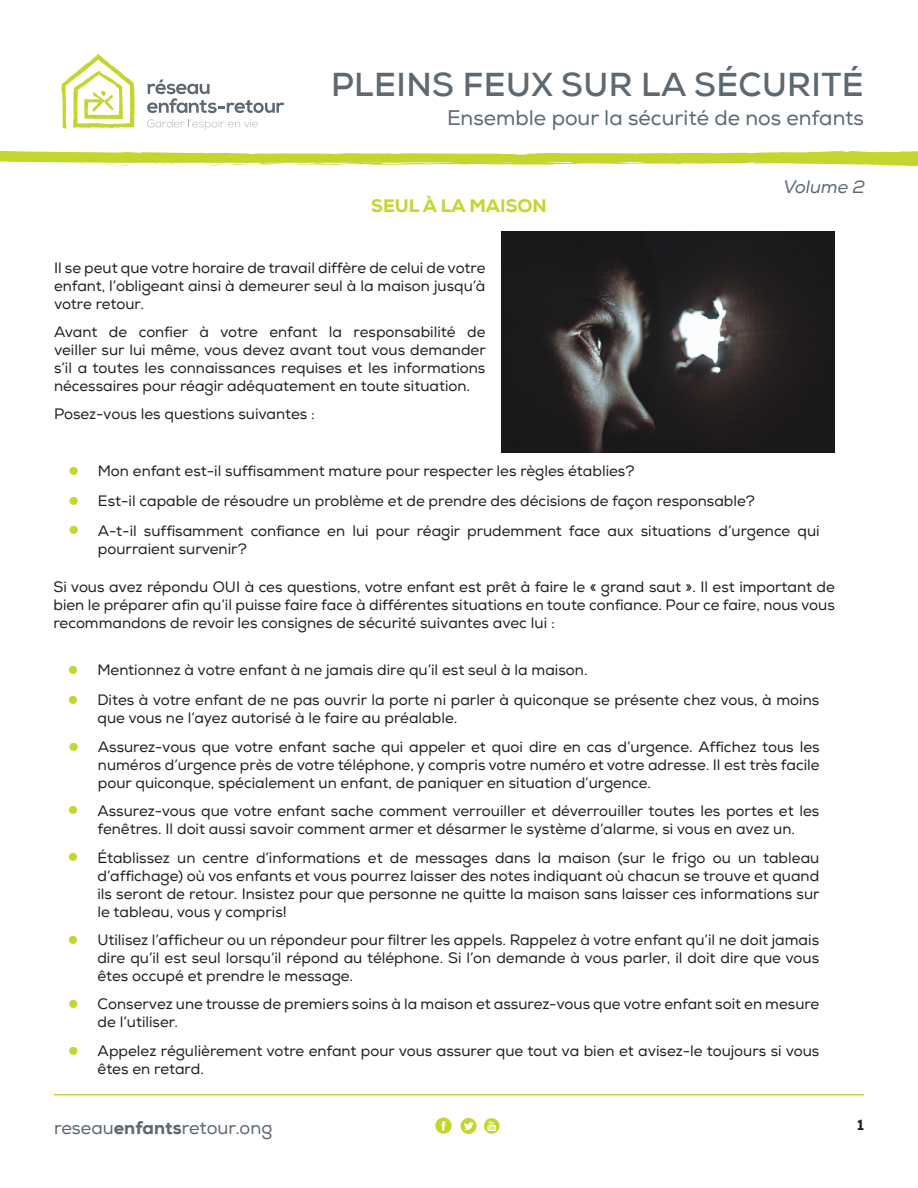
<style>
.page{position:relative;width:918px;height:1188px;background:#fff}
.page>*{position:absolute;margin:0;border:0;box-sizing:border-box;transform-origin:0 0}
.t1{font:700 33px "Nexa";letter-spacing:.015em;color:#5d6870}
.t2{font:22.5px/46.8px "Trade Gothic LT Std";color:#c4d62e}
.t3{font:21px "Nexa";color:#5d6870}
.t4{font:18px "Nexa";color:#5d6870}
.t5{font:800 18px "Nexa";color:#c4d62e}
.t6{font:italic 18px "Nexa";color:#5d6870}
.t7{font:15px/18px "Nexa";color:#231f20;text-align:justify}
.t8{font:800 15px "Nexa";color:#231f20}
.s1{font-weight:800}
</style>
<div class="page">
<svg style="left:147px;top:119px;width:111px;height:11px"></svg>
<svg style="left:62px;top:54px;width:73px;height:74px"></svg>
<svg style="left:147px;top:80px;width:137px;height:33px"></svg>
<hr style="left:54px;top:1094px;width:810px;height:1px;background:#c4d62e">
<svg style="left:484px;top:1118px;width:15px;height:16px"></svg>
<svg style="left:435px;top:1117px;width:17px;height:17px"></svg>
<svg style="left:460px;top:1118px;width:17px;height:16px"></svg>
<svg style="left:0;top:150px;width:918px;height:16px"></svg>
<img style="left:501px;top:232px;width:333px;height:220px">
<h1 class="t1" style="left:331px;top:64px;width:534px">PLEINS FEUX SUR LA SÉCURITÉ</h1>
<h3 class="t3" style="left:447px;top:105px;width:418px">Ensemble pour la sécurité de nos enfants</h3>
<p class="t5" style="left:371px;top:194px;width:177px">SEUL À LA MAISON</p>
<p class="t7" style="left:54px;top:259px;width:433px">Il se peut que votre horaire de travail diffère de celui de votre enfant, l’obligeant ainsi à demeurer seul à la maison jusqu’à votre retour.</p>
<p class="t7" style="left:54px;top:323px;width:433px">Avant de confier à votre enfant la responsabilité de veiller sur lui même, vous devez avant tout vous demander s’il a toutes les connaissances requises et les informations nécessaires pour réagir adéquatement en toute situation.</p>
<p class="t7" style="left:54px;top:405px;width:262px">Posez-vous les questions suivantes :</p>
<h2 class="t2" style="left:68px;top:447px;width:13px">•</h2>
<h2 class="t2" style="left:68px;top:477px;width:13px">•</h2>
<p class="t7" style="left:98px;top:463px;width:538px">Mon enfant est-il suffisamment mature pour respecter les règles établies?</p>
<p class="t7" style="left:98px;top:492px;width:659px">Est-il capable de résoudre un problème et de prendre des décisions de façon responsable?</p>
<p class="t6" style="left:783px;top:175px;width:83px">Volume 2</p>
<h2 class="t2" style="left:68px;top:507px;width:13px">•</h2>
<p class="t7" style="left:98px;top:522px;width:723px">A-t-il suffisamment confiance en lui pour réagir prudemment face aux situations d’urgence qui pourraient survenir?</p>
<p class="t7" style="left:53px;top:578px;width:783px">Si vous avez répondu OUI à ces questions, votre enfant est prêt à faire le « grand saut ». Il est important de bien le préparer afin qu’il puisse faire face à différentes situations en toute confiance. Pour ce faire, nous vous recommandons de revoir les consignes de sécurité suivantes avec lui :</p>
<h2 class="t2" style="left:68px;top:646px;width:13px">•</h2>
<h2 class="t2" style="left:68px;top:676px;width:13px">•</h2>
<h2 class="t2" style="left:68px;top:723px;width:13px">•</h2>
<h2 class="t2" style="left:68px;top:787px;width:13px">• •</h2>
<h2 class="t2" style="left:68px;top:916px;width:13px">•</h2>
<h2 class="t2" style="left:68px;top:980px;width:13px">• •</h2>
<p class="t7" style="left:98px;top:661px;width:492px">Mentionnez à votre enfant à ne jamais dire qu’il est seul à la maison.</p>
<p class="t7" style="left:98px;top:691px;width:723px">Dites à votre enfant de ne pas ouvrir la porte ni parler à quiconque se présente chez vous, à moins que vous ne l’ayez autorisé à le faire au préalable.</p>
<p class="t7" style="left:98px;top:739px;width:723px">Assurez-vous que votre enfant sache qui appeler et quoi dire en cas d’urgence. Affichez tous les numéros d’urgence près de votre téléphone, y compris votre numéro et votre adresse. Il est très facile pour quiconque, spécialement un enfant, de paniquer en situation d’urgence.</p>
<p class="t7" style="left:98px;top:802px;width:723px">Assurez-vous que votre enfant sache comment verrouiller et déverrouiller toutes les portes et les fenêtres. Il doit aussi savoir comment armer et désarmer le système d’alarme, si vous en avez un.</p>
<p class="t7" style="left:98px;top:849px;width:724px">Établissez un centre d’informations et de messages dans la maison (sur le frigo ou un tableau d’affichage) où vos enfants et vous pourrez laisser des notes indiquant où chacun se trouve et quand ils seront de retour. Insistez pour que personne ne quitte la maison sans laisser ces informations sur le tableau, vous y compris!</p>
<p class="t7" style="left:97px;top:931px;width:723px">Utilisez l’afficheur ou un répondeur pour filtrer les appels. Rappelez à votre enfant qu’il ne doit jamais dire qu’il est seul lorsqu’il répond au téléphone. Si l’on demande à vous parler, il doit dire que vous êtes occupé et prendre le message.</p>
<p class="t7" style="left:98px;top:996px;width:723px">Conservez une trousse de premiers soins à la maison et assurez-vous que votre enfant soit en mesure de l’utiliser.</p>
<p class="t7" style="left:98px;top:1043px;width:723px">Appelez régulièrement votre enfant pour vous assurer que tout va bien et avisez-le toujours si vous êtes en retard.</p>
<p class="t4" style="left:54px;top:1117px;width:220px">reseau<span class="s1">enfants</span>retour.ong</p>
<p class="t8" style="left:857px;top:1115px;width:8px">1</p>
</div>
